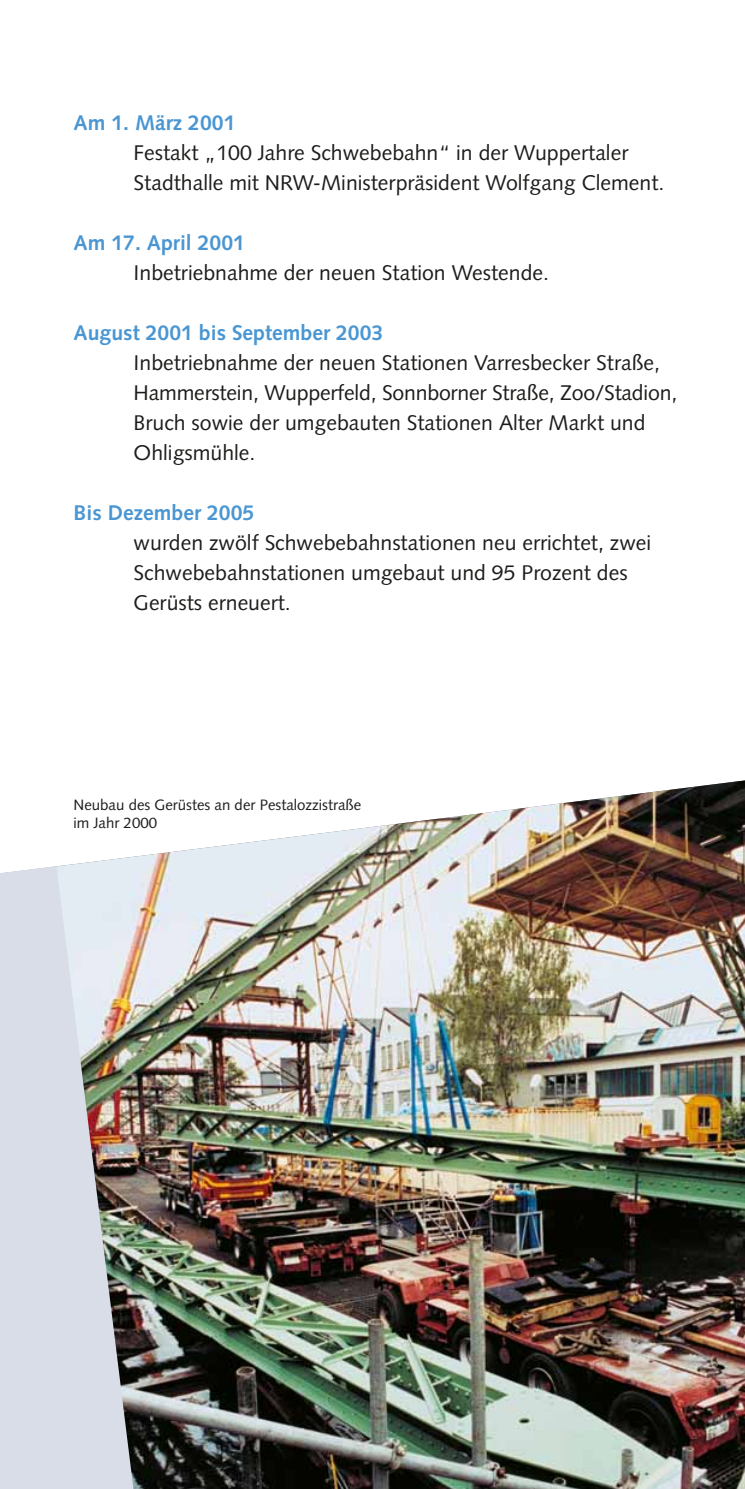
<style>
.page{position:relative;width:745px;height:1489px;background:#fff}
.page>*{position:absolute;margin:0;border:0;box-sizing:border-box;transform-origin:0 0}
.t1{font:21.25px/30px "Syntax";color:#1d1d1b}
.t2{font:700 21.25px "Syntax";color:#4a96d2}
.t3{font:15px/18px "Syntax";color:#1d1d1b}
</style>
<div class="page">
<img style="left:60px;top:780px;width:684px;height:708px">
<img style="left:0;top:866px;width:136px;height:622px">
<p class="t2" style="left:74px;top:114px;width:163px">Am 1. März 2001</p>
<p class="t1" style="left:134px;top:139px;width:532px">Festakt „100 Jahre Schwebebahn“ in der Wuppertaler<br>Stadthalle mit NRW-Ministerpräsident Wolfgang Clement.</p>
<p class="t2" style="left:74px;top:234px;width:173px">Am 17. April 2001</p>
<p class="t1" style="left:134px;top:259px;width:416px">Inbetriebnahme der neuen Station Westende.</p>
<p class="t2" style="left:74px;top:324px;width:311px">August 2001 bis September 2003</p>
<p class="t1" style="left:134px;top:349px;width:544px">Inbetriebnahme der neuen Stationen Varresbecker Straße, Hammerstein, Wupperfeld, Sonnborner Straße, Zoo/Stadion, Bruch sowie der umgebauten Stationen Alter Markt und Ohligsmühle.</p>
<p class="t2" style="left:74px;top:504px;width:182px">Bis Dezember 2005</p>
<p class="t1" style="left:134px;top:529px;width:518px">wurden zwölf Schwebebahnstationen neu errichtet, zwei<br>Schwebebahnstationen umgebaut und 95 Prozent des<br>Gerüsts erneuert.</p>
<p class="t3" style="left:74px;top:797px;width:289px">Neubau des Gerüstes an der Pestalozzistraße im Jahr 2000</p>
</div>
